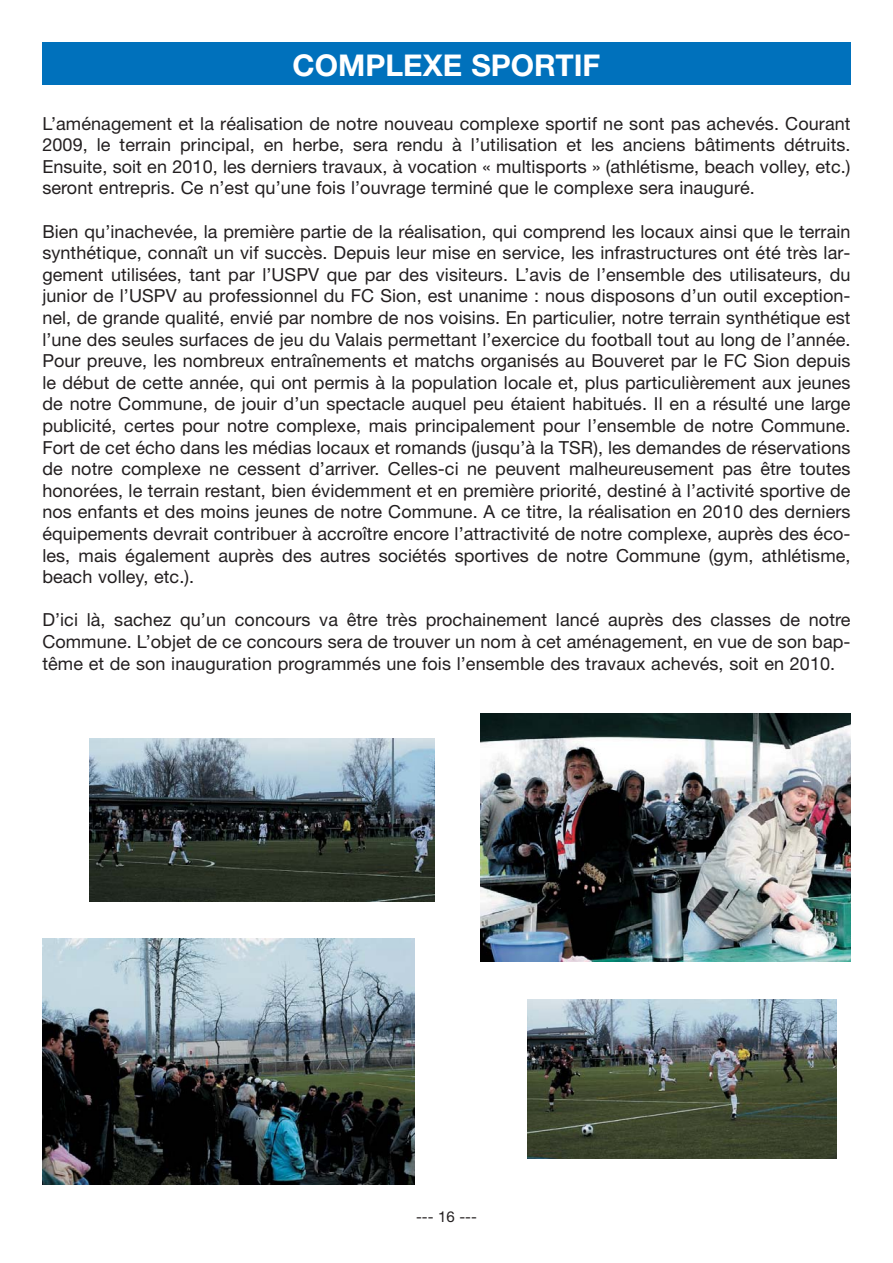
<style>
.page{position:relative;width:893px;height:1263px;background:#fff}
.page>*{position:absolute;margin:0;border:0;box-sizing:border-box;transform-origin:0 0}
.t1{font:700 30px "Helvetica Neue";color:#fff}
.t2{font:18px/21.6px "Helvetica Neue";letter-spacing:.005em;color:#231f20;text-align:justify}
.t3{font:15px "Helvetica Neue";color:#231f20}
</style>
<div class="page">
<div style="left:42px;top:43px;width:808px;height:42px;background:#0071bc"></div>
<img style="left:42px;top:939px;width:373px;height:246px">
<img style="left:480px;top:713px;width:370px;height:248px">
<img style="left:89px;top:738px;width:345px;height:163px">
<img style="left:527px;top:999px;width:309px;height:160px">
<h1 class="t1" style="left:292px;top:55px;width:309px">COMPLEXE SPORTIF</h1>
<p class="t2" style="left:42px;top:114px;width:809px">L’aménagement et la réalisation de notre nouveau complexe sportif ne sont pas achevés. Courant 2009, le terrain principal, en herbe, sera rendu à l’utilisation et les anciens bâtiments détruits.<br>Ensuite, soit en 2010, les derniers travaux, à vocation « multisports » (athlétisme, beach volley, etc.) seront entrepris. Ce n’est qu’une fois l’ouvrage terminé que le complexe sera inauguré.</p>
<p class="t2" style="left:42px;top:222px;width:809px">Bien qu’inachevée, la première partie de la réalisation, qui comprend les locaux ainsi que le terrain synthétique, connaît un vif succès. Depuis leur mise en service, les infrastructures ont été très lar&shy;gement utilisées, tant par l’USPV que par des visiteurs. L’avis de l’ensemble des utilisateurs, du junior de l’USPV au professionnel du FC Sion, est unanime : nous disposons d’un outil exception&shy;nel, de grande qualité, envié par nombre de nos voisins. En particulier, notre terrain synthétique est l’une des seules surfaces de jeu du Valais permettant l’exercice du football tout au long de l’année.<br>Pour preuve, les nombreux entraînements et matchs organisés au Bouveret par le FC Sion depuis le début de cette année, qui ont permis à la population locale et, plus particulièrement aux jeunes de notre Commune, de jouir d’un spectacle auquel peu étaient habitués. Il en a résulté une large publicité, certes pour notre complexe, mais principalement pour l’ensemble de notre Commune.<br>Fort de cet écho dans les médias locaux et romands (jusqu’à la TSR), les demandes de réservations de notre complexe ne cessent d’arriver. Celles-ci ne peuvent malheureusement pas être toutes honorées, le terrain restant, bien évidemment et en première priorité, destiné à l’activité sportive de nos enfants et des moins jeunes de notre Commune. A ce titre, la réalisation en 2010 des derniers équipements devrait contribuer à accroître encore l’attractivité de notre complexe, auprès des éco&shy;les, mais également auprès des autres sociétés sportives de notre Commune (gym, athlétisme, beach volley, etc.).</p>
<p class="t2" style="left:42px;top:611px;width:809px">D’ici là, sachez qu’un concours va être très prochainement lancé auprès des classes de notre Commune. L’objet de ce concours sera de trouver un nom à cet aménagement, en vue de son bap&shy;tême et de son inauguration programmés une fois l’ensemble des travaux achevés, soit en 2010.</p>
<p class="t3" style="left:416px;top:1212px;width:62px">--- 16 ---</p>
</div>
